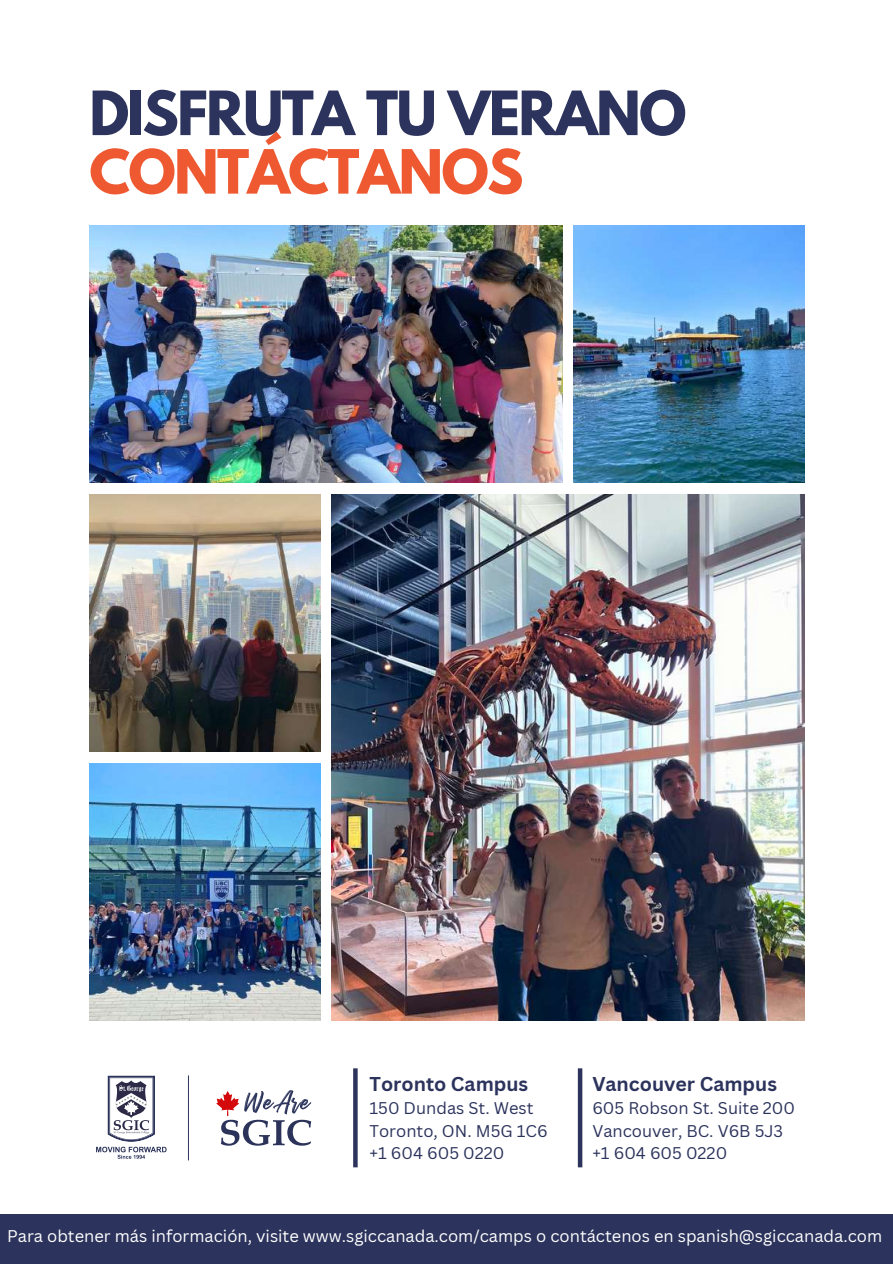
<style>
.page{position:relative;width:893px;height:1264px;background:#fff}
.page>*{position:absolute;margin:0;border:0;box-sizing:border-box;transform-origin:0 0}
.t1{font:700 54px "League Spartan";letter-spacing:-.03em;color:#2c335c}
.t2{font:700 54px "League Spartan";letter-spacing:-.03em;color:#ef5931}
.t3{font:700 19.5px "Canva Sans";color:#2c335c}
.t4{font:16.5px/22.5px "Canva Sans";color:#2c335c}
.t5{font:16.5px "Canva Sans";color:#fff}
</style>
<div class="page">
<div style="left:0;top:1214px;width:892px;height:49px;background:#2c335c"></div>
<img style="left:89px;top:225px;width:473px;height:258px">
<img style="left:573px;top:225px;width:231px;height:258px">
<img style="left:89px;top:494px;width:231px;height:258px">
<img style="left:89px;top:763px;width:231px;height:257px">
<img style="left:331px;top:494px;width:473px;height:526px">
<svg style="left:96px;top:1075px;width:70px;height:83px"></svg>
<svg style="left:216px;top:1090px;width:95px;height:55px"></svg>
<hr style="left:188px;top:1075px;width:1px;height:85px;background:#2b335a">
<svg style="left:353px;top:1068px;width:4px;height:99px"></svg>
<div style="left:577px;top:1068px;width:5px;height:99px;background:#2c335c"></div>
<h1 class="t1" style="left:89px;top:86px;width:598px">DISFRUTA TU VERANO</h1>
<h1 class="t2" style="left:89px;top:145px;width:435px">CONTÁCTANOS</h1>
<p class="t3" style="left:369px;top:1069px;width:160px">Toronto Campus</p>
<p class="t4" style="left:369px;top:1096px;width:180px">150 Dundas St. West<br>Toronto, ON. M5G 1C6 +1 604 605 0220</p>
<p class="t3" style="left:592px;top:1069px;width:186px">Vancouver Campus</p>
<p class="t4" style="left:592px;top:1096px;width:204px">605 Robson St. Suite 200<br>Vancouver, BC. V6B 5J3 +1 604 605 0220</p>
<p class="t5" style="left:7px;top:1224px;width:876px">Para obtener más información, visite www.sgiccanada.com/camps o contáctenos en spanish@sgiccanada.com</p>
</div>
